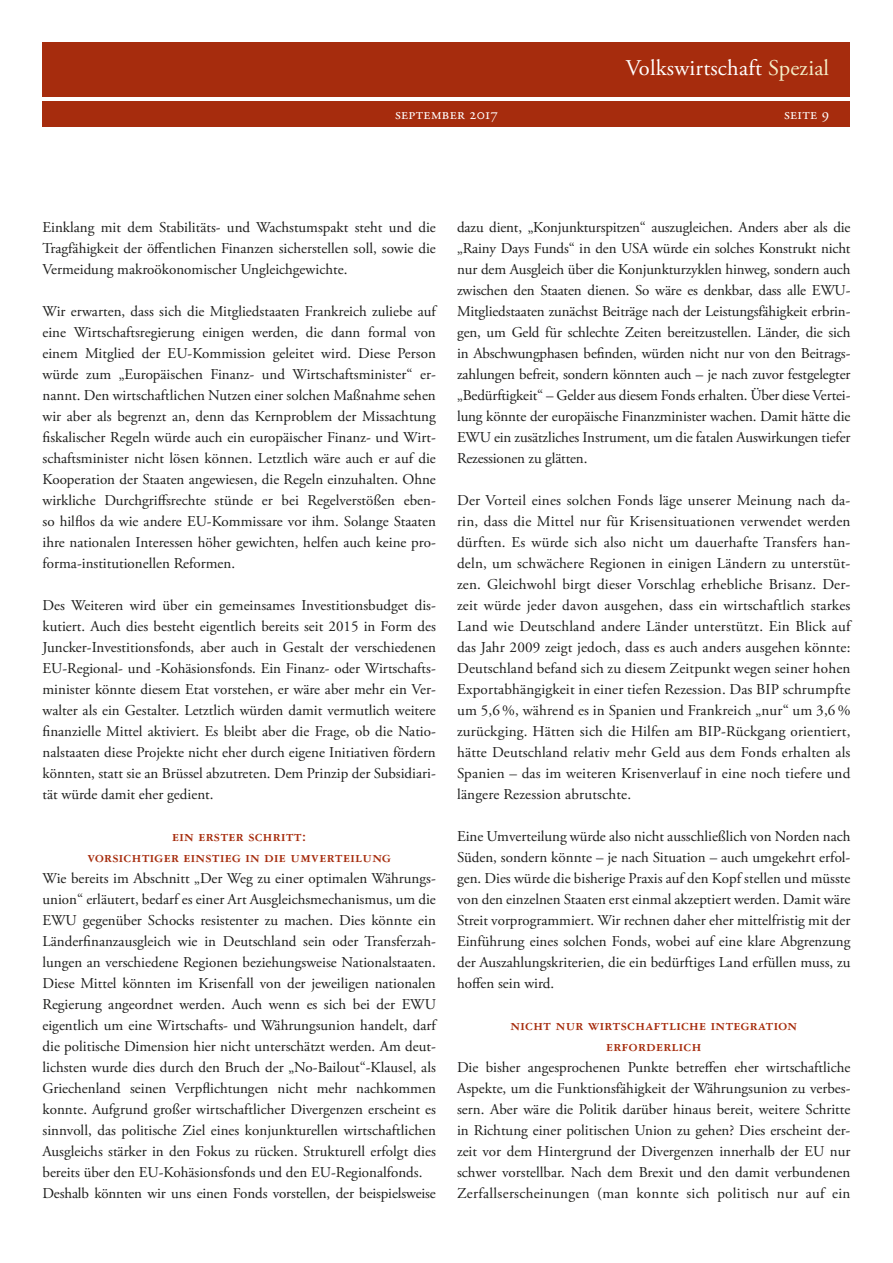
<style>
.page{position:relative;width:893px;height:1263px;background:#fff}
.page>*{position:absolute;margin:0;border:0;box-sizing:border-box;transform-origin:0 0}
.t1{font:22.5px "Adobe Garamond Pro";letter-spacing:.01em;color:#fff}
.t2{font:15.75px/21px "Garamond Three Bold SC";letter-spacing:.02em;color:#a62c0d;text-align:center}
.t3{font:15.75px "Adobe Garamond Regular SC";letter-spacing:.02em;color:#fff}
.t4{font:15px/21px "Adobe Garamond Pro";color:#1d1d1b;text-align:justify}
.s1{color:#f3edc5}
</style>
<div class="page">
<div style="left:43px;top:101px;width:807px;height:26px;background:#a62c0d"></div>
<div style="left:43px;top:43px;width:807px;height:54px;background:#a62c0d"></div>
<h1 class="t1" style="left:626px;top:54px;width:205px">Volkswirtschaft <span class="s1">Spezial</span></h1>
<p class="t3" style="left:395px;top:106px;width:104px">september 2017</p>
<p class="t3" style="left:784px;top:106px;width:47px">seite 9</p>
<p class="t4" style="left:43px;top:217px;width:395px">Einklang mit dem Stabilitäts- und Wachstumspakt steht und die Tragfähigkeit der öffentlichen Finanzen sicherstellen soll, sowie die Vermeidung makroökonomischer Ungleichgewichte.</p>
<p class="t4" style="left:43px;top:301px;width:395px">Wir erwarten, dass sich die Mitgliedstaaten Frankreich zuliebe auf eine Wirtschaftsregierung einigen werden, die dann formal von einem Mitglied der EU-Kommission geleitet wird. Diese Person würde zum „Europäischen Finanz- und Wirtschaftsminister“ er&shy;nannt. Den wirtschaftlichen Nutzen einer solchen Maßnahme sehen wir aber als begrenzt an, denn das Kernproblem der Missachtung fiskalischer Regeln würde auch ein europäischer Finanz- und Wirt&shy;schaftsminister nicht lösen können. Letztlich wäre auch er auf die Kooperation der Staaten angewiesen, die Regeln einzuhalten. Ohne wirkliche Durchgriffsrechte stünde er bei Regelverstößen eben&shy;so hilflos da wie andere EU-Kommissare vor ihm. Solange Staaten ihre nationalen Interessen höher gewichten, helfen auch keine pro&shy;forma-institutionellen Reformen.</p>
<p class="t4" style="left:43px;top:595px;width:395px">Des Weiteren wird über ein gemeinsames Investitionsbudget dis&shy;kutiert. Auch dies besteht eigentlich bereits seit 2015 in Form des Juncker-Investitionsfonds, aber auch in Gestalt der verschiedenen EU-Regional- und -Kohäsionsfonds. Ein Finanz- oder Wirtschafts&shy;minister könnte diesem Etat vorstehen, er wäre aber mehr ein Ver&shy;walter als ein Gestalter. Letztlich würden damit vermutlich weitere finanzielle Mittel aktiviert. Es bleibt aber die Frage, ob die Natio&shy;nalstaaten diese Projekte nicht eher durch eigene Initiativen fördern könnten, statt sie an Brüssel abzutreten. Dem Prinzip der Subsidiari&shy;tät würde damit eher gedient.</p>
<p class="t2" style="left:87px;top:825px;width:305px">ein erster schritt:<br>vorsichtiger einstieg in die umverteilung</p>
<p class="t4" style="left:43px;top:868px;width:395px;text-align:left">Wie bereits im Abschnitt „Der Weg zu einer optimalen Währungs&shy;union“ erläutert, bedarf es einer Art Ausgleichsmechanismus, um die EWU gegenüber Schocks resistenter zu machen. Dies könnte ein Länderfinanzausgleich wie in Deutschland sein oder Transferzah&shy;lungen an verschiedene Regionen beziehungsweise Nationalstaaten.<br>Diese Mittel könnten im Krisenfall von der jeweiligen nationalen Regierung angeordnet werden. Auch wenn es sich bei der EWU eigentlich um eine Wirtschafts- und Währungsunion handelt, darf die politische Dimension hier nicht unterschätzt werden. Am deut&shy;lichsten wurde dies durch den Bruch der „No-Bailout“-Klausel, als Griechenland seinen Verpflichtungen nicht mehr nachkommen konnte. Aufgrund großer wirtschaftlicher Divergenzen erscheint es sinnvoll, das politische Ziel eines konjunkturellen wirtschaftlichen Ausgleichs stärker in den Fokus zu rücken. Strukturell erfolgt dies bereits über den EU-Kohäsionsfonds und den EU-Regionalfonds.<br>Deshalb könnten wir uns einen Fonds vorstellen, der beispielsweise</p>
<p class="t4" style="left:457px;top:217px;width:395px">dazu dient, „Konjunkturspitzen“ auszugleichen. Anders aber als die „Rainy Days Funds“ in den USA würde ein solches Konstrukt nicht nur dem Ausgleich über die Konjunkturzyklen hinweg, sondern auch zwischen den Staaten dienen. So wäre es denkbar, dass alle EWU-Mitgliedstaaten zunächst Beiträge nach der Leistungsfähigkeit erbrin&shy;gen, um Geld für schlechte Zeiten bereitzustellen. Länder, die sich in Abschwungphasen befinden, würden nicht nur von den Beitrags&shy;zahlungen befreit, sondern könnten auch – je nach zuvor festgelegter „Bedürftigkeit“ – Gelder aus diesem Fonds erhalten. Über diese Vertei&shy;lung könnte der europäische Finanzminister wachen. Damit hätte die EWU ein zusätzliches Instrument, um die fatalen Auswirkungen tiefer Rezessionen zu glätten.</p>
<p class="t4" style="left:457px;top:490px;width:395px">Der Vorteil eines solchen Fonds läge unserer Meinung nach da&shy;rin, dass die Mittel nur für Krisensituationen verwendet werden dürften. Es würde sich also nicht um dauerhafte Transfers han&shy;deln, um schwächere Regionen in einigen Ländern zu unterstüt&shy;zen. Gleichwohl birgt dieser Vorschlag erhebliche Brisanz. Der&shy;zeit würde jeder davon ausgehen, dass ein wirtschaftlich starkes Land wie Deutschland andere Länder unterstützt. Ein Blick auf das Jahr 2009 zeigt jedoch, dass es auch anders ausgehen könnte:<br>Deutschland befand sich zu diesem Zeitpunkt wegen seiner hohen Exportabhängigkeit in einer tiefen Rezession. Das BIP schrumpfte um 5,6 %, während es in Spanien und Frankreich „nur“ um 3,6 % zurückging. Hätten sich die Hilfen am BIP-Rückgang orientiert, hätte Deutschland relativ mehr Geld aus dem Fonds erhalten als Spanien – das im weiteren Krisenverlauf in eine noch tiefere und längere Rezession abrutschte.</p>
<p class="t4" style="left:457px;top:826px;width:395px">Eine Umverteilung würde also nicht ausschließlich von Norden nach Süden, sondern könnte – je nach Situation – auch umgekehrt erfol&shy;gen. Dies würde die bisherige Praxis auf den Kopf stellen und müsste von den einzelnen Staaten erst einmal akzeptiert werden. Damit wäre Streit vorprogrammiert. Wir rechnen daher eher mittelfristig mit der Einführung eines solchen Fonds, wobei auf eine klare Abgrenzung der Auszahlungskriterien, die ein bedürftiges Land erfüllen muss, zu hoffen sein wird.</p>
<p class="t2" style="left:510px;top:1014px;width:288px">nicht nur wirtschaftliche integration erforderlich</p>
<p class="t4" style="left:457px;top:1057px;width:395px">Die bisher angesprochenen Punkte betreffen eher wirtschaftliche Aspekte, um die Funktionsfähigkeit der Währungsunion zu verbes&shy;sern. Aber wäre die Politik darüber hinaus bereit, weitere Schritte in Richtung einer politischen Union zu gehen? Dies erscheint der&shy;zeit vor dem Hintergrund der Divergenzen innerhalb der EU nur schwer vorstellbar. Nach dem Brexit und den damit verbundenen Zerfallserscheinungen (man konnte sich politisch nur auf ein</p>
</div>
